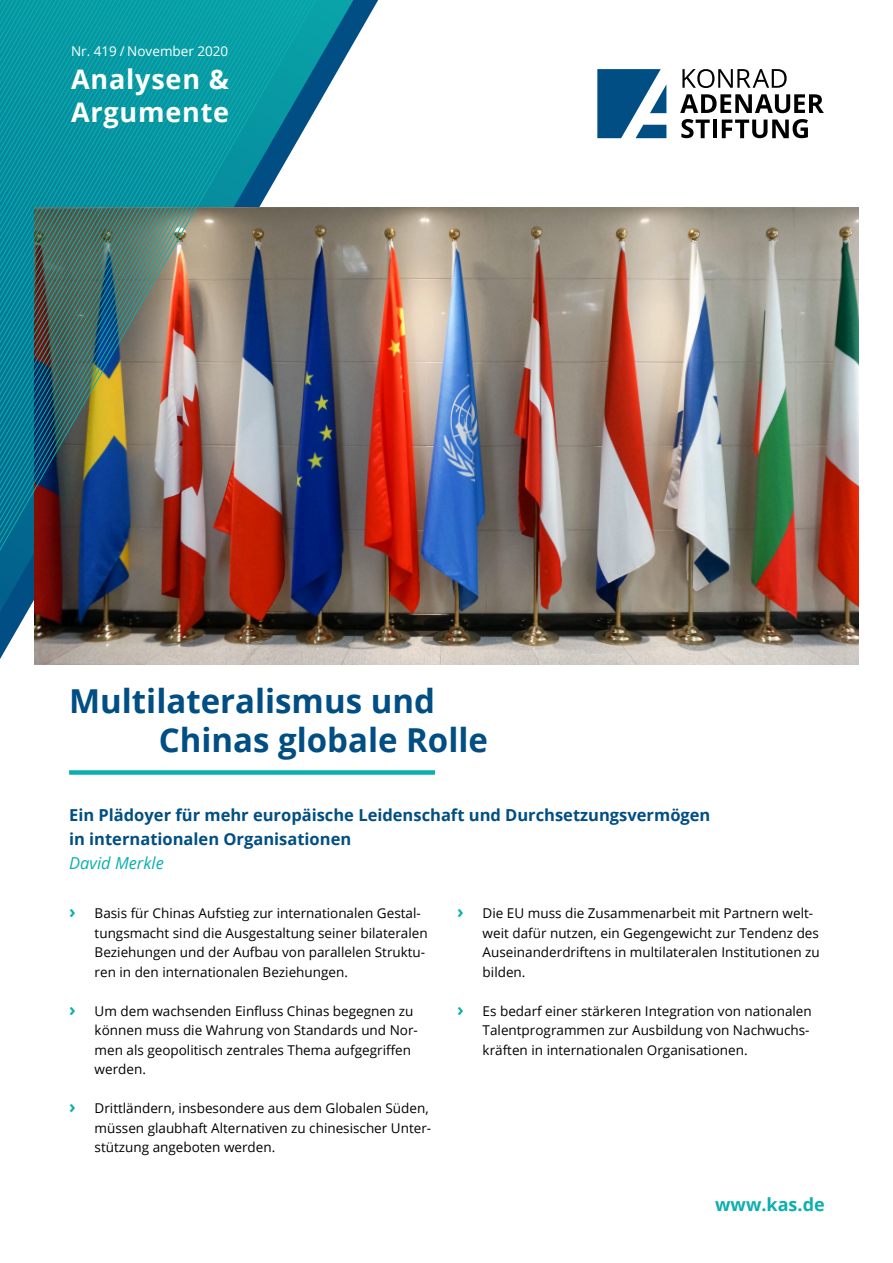
<style>
.page{position:relative;width:893px;height:1263px;background:#fff}
.page>*{position:absolute;margin:0;border:0;box-sizing:border-box;transform-origin:0 0}
.t1{font:700 33px/39px "Open Sans";color:#004e83}
.t2{font:700 27px/33px "Open Sans";letter-spacing:.03em;color:#fff}
.t3{font:700 18px "Open Sans";color:#0bb0ae}
.t4{font:700 16.5px/23.7px "Open Sans";color:#004e83}
.t5{font:italic 16.5px "Open Sans";color:#0bb0ae}
.t6{font:13.5px/19.5px "Open Sans";color:#000}
.t7{font:13.5px "Open Sans";color:#fff}
.s1{font-weight:700;font-size:18px;color:#0bb0ae}
</style>
<div class="page">
<svg style="left:0;top:0;width:361px;height:634px"></svg>
<svg style="left:682px;top:69px;width:105px;height:19px"></svg>
<svg style="left:680px;top:94px;width:144px;height:19px"></svg>
<svg style="left:681px;top:119px;width:29px;height:19px"></svg>
<hr style="left:713px;top:120px;width:4px;height:18px;background:#000">
<svg style="left:722px;top:119px;width:86px;height:19px"></svg>
<svg style="left:597px;top:69px;width:69px;height:69px"></svg>
<img style="left:35px;top:207px;width:823px;height:458px">
<svg style="left:240px;top:0;width:5px;height:587px;background:#738683"></svg>
<svg style="left:223px;top:0;width:5px;height:587px;background:#6a8982"></svg>
<svg style="left:206px;top:0;width:5px;height:587px;background:#638f8a"></svg>
<svg style="left:194px;top:0;width:4px;height:587px;background:#6d7a75"></svg>
<svg style="left:189px;top:0;width:5px;height:587px;background:#777f7a"></svg>
<svg style="left:185px;top:0;width:4px;height:587px;background:#80837c"></svg>
<svg style="left:181px;top:0;width:4px;height:587px;background:#787e77"></svg>
<svg style="left:177px;top:0;width:4px;height:587px;background:#697674"></svg>
<svg style="left:172px;top:0;width:5px;height:587px;background:#768683"></svg>
<svg style="left:168px;top:0;width:4px;height:587px;background:#758581"></svg>
<svg style="left:164px;top:0;width:4px;height:587px;background:#6c807c"></svg>
<svg style="left:160px;top:0;width:4px;height:587px;background:#638c88"></svg>
<svg style="left:155px;top:0;width:5px;height:587px;background:#5b8e89"></svg>
<svg style="left:151px;top:0;width:4px;height:587px;background:#558883"></svg>
<svg style="left:147px;top:0;width:4px;height:587px;background:#538782"></svg>
<svg style="left:143px;top:0;width:4px;height:587px;background:#508581"></svg>
<svg style="left:138px;top:0;width:5px;height:587px;background:#4d837f"></svg>
<svg style="left:134px;top:0;width:4px;height:587px;background:#49807c"></svg>
<svg style="left:130px;top:0;width:4px;height:587px;background:#457d7a"></svg>
<svg style="left:126px;top:0;width:4px;height:587px;background:#3b7778"></svg>
<svg style="left:121px;top:0;width:5px;height:587px;background:#377879"></svg>
<svg style="left:117px;top:0;width:4px;height:587px;background:#35787b"></svg>
<svg style="left:113px;top:0;width:4px;height:587px;background:#2b7480"></svg>
<svg style="left:109px;top:0;width:4px;height:587px;background:#267283"></svg>
<svg style="left:104px;top:0;width:5px;height:587px;background:#297584"></svg>
<svg style="left:100px;top:0;width:4px;height:587px;background:#2e7981"></svg>
<svg style="left:96px;top:0;width:4px;height:587px;background:#327b7d"></svg>
<svg style="left:92px;top:0;width:4px;height:587px;background:#357b79"></svg>
<svg style="left:87px;top:0;width:5px;height:587px;background:#307779"></svg>
<svg style="left:83px;top:0;width:4px;height:587px;background:#29717b"></svg>
<svg style="left:79px;top:0;width:4px;height:587px;background:#296e76"></svg>
<svg style="left:75px;top:0;width:4px;height:587px;background:#2f6f6f"></svg>
<svg style="left:0;top:0;width:75px;height:587px;background:#1a737f"></svg>
<div style="left:69px;top:770px;width:366px;height:5px;background:#0bb0ae"></div>
<p class="t7" style="left:71px;top:41px;width:159px">Nr. 419 / November 2020</p>
<h2 class="t2" style="left:71px;top:62px;width:160px">Analysen &amp;<br>Argumente</h2>
<h1 class="t1" style="left:159px;top:681px;width:331px;text-indent:-90px">Multilateralismus und<br>Chinas globale Rolle</h1>
<p class="t4" style="left:69px;top:802px;width:643px">Ein Plädoyer für mehr europäische Leidenschaft und Durchsetzungsvermögen in internationalen Organisationen</p>
<p class="t5" style="left:69px;top:851px;width:96px">David Merkle</p>
<p class="t6" style="left:95px;top:903px;width:335px;text-indent:-26px"><span class="s1">›</span> Basis für Chinas Aufstieg zur internationalen Gestal&shy;tungsmacht sind die Ausgestaltung seiner bilateralen Beziehungen und der Aufbau von parallelen Struktu&shy;ren in den internationalen Beziehungen.</p>
<p class="t6" style="left:95px;top:1001px;width:325px;text-indent:-26px"><span class="s1">›</span> Um dem wachsenden Einfluss Chinas begegnen zu können muss die Wahrung von Standards und Nor&shy;men als geopolitisch zentrales Thema aufgegriffen werden.</p>
<p class="t6" style="left:95px;top:1098px;width:338px;text-indent:-26px"><span class="s1">›</span> Drittländern, insbesondere aus dem Globalen Süden, müssen glaubhaft Alternativen zu chinesischer Unter&shy;stützung angeboten werden.</p>
<p class="t6" style="left:483px;top:903px;width:339px;text-indent:-26px"><span class="s1">›</span> Die EU muss die Zusammenarbeit mit Partnern welt&shy;weit dafür nutzen, ein Gegengewicht zur Tendenz des Auseinanderdriftens in multilateralen Institutionen zu bilden.</p>
<p class="t6" style="left:483px;top:1001px;width:331px;text-indent:-26px"><span class="s1">›</span> Es bedarf einer stärkeren Integration von nationalen<br>Talentprogrammen zur Ausbildung von Nachwuchs&shy;kräften in internationalen Organisationen.</p>
<h3 class="t3" style="left:715px;top:1191px;width:111px">www.kas.de</h3>
</div>
